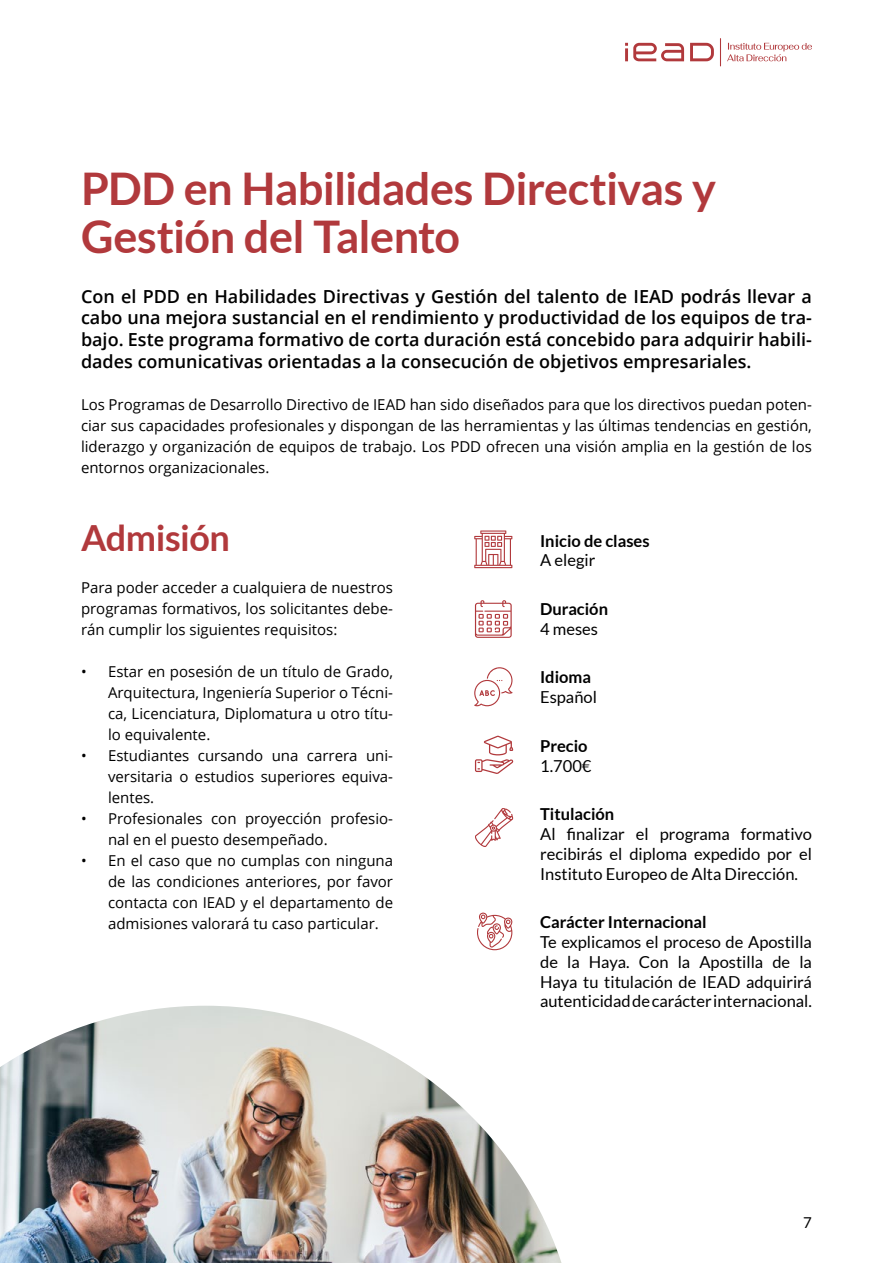
<style>
.page{position:relative;width:893px;height:1263px;background:#fff}
.page>*{position:absolute;margin:0;border:0;box-sizing:border-box;transform-origin:0 0}
.t1{font:700 45px/48px "Lato";letter-spacing:-.015em;color:#b1393c}
.t2{font:700 36px "Lato";letter-spacing:-.015em;color:#b1393c}
.t3{font:600 18px/21.6px "Open Sans";color:#000;text-align:justify}
.t4{font:16.5px/19.8px "Lato";color:#000;text-align:justify}
.t5{font:700 16.5px "Lato";color:#000}
.t6{font:15px/21px "Open Sans";color:#000;text-align:justify}
.t7{font:15px "Lato";color:#000}
</style>
<div class="page">
<img style="left:0;top:1006px;width:561px;height:257px">
<svg style="left:475px;top:600px;width:37px;height:38px"></svg>
<svg style="left:474px;top:530px;width:38px;height:38px"></svg>
<svg style="left:475px;top:736px;width:38px;height:38px"></svg>
<svg style="left:477px;top:912px;width:35px;height:38px"></svg>
<svg style="left:475px;top:808px;width:38px;height:39px"></svg>
<svg style="left:474px;top:667px;width:38px;height:39px"></svg>
<svg style="left:625px;top:38px;width:187px;height:28px"></svg>
<h1 class="t1" style="left:81px;top:164px;width:637px">PDD en Habilidades Directivas y<br>Gestión del Talento</h1>
<p class="t3" style="left:81px;top:285px;width:732px">Con el PDD en Habilidades Directivas y Gestión del talento de IEAD podrás llevar a cabo una mejora sustancial en el rendimiento y productividad de los equipos de tra&shy;bajo. Este programa formativo de corta duración está concebido para adquirir habili&shy;dades comunicativas orientadas a la consecución de objetivos empresariales.</p>
<p class="t6" style="left:81px;top:394px;width:732px">Los Programas de Desarrollo Directivo de IEAD han sido diseñados para que los directivos puedan poten&shy;ciar sus capacidades profesionales y dispongan de las herramientas y las últimas tendencias en gestión, liderazgo y organización de equipos de trabajo. Los PDD ofrecen una visión amplia en la gestión de los entornos organizacionales.</p>
<h2 class="t2" style="left:81px;top:517px;width:151px">Admisión</h2>
<p class="t6" style="left:81px;top:576px;width:314px">Para poder acceder a cualquiera de nuestros programas formativos, los solicitantes debe&shy;rán cumplir los siguientes requisitos:</p>
<p class="t6" style="left:108px;top:660px;width:287px;text-indent:-27px">• Estar en posesión de un título de Grado, Arquitectura, Ingeniería Superior o Técni&shy;ca, Licenciatura, Diplomatura u otro títu&shy;lo equivalente.</p>
<p class="t6" style="left:108px;top:744px;width:287px;text-indent:-27px">• Estudiantes cursando una carrera uni&shy;versitaria o estudios superiores equiva&shy;lentes.</p>
<p class="t6" style="left:108px;top:807px;width:287px;text-indent:-27px">• Profesionales con proyección profesio&shy;nal en el puesto desempeñado.</p>
<p class="t6" style="left:108px;top:849px;width:287px;text-indent:-27px">• En el caso que no cumplas con ninguna de las condiciones anteriores, por favor contacta con IEAD y el departamento de admisiones valorará tu caso particular.</p>
<p class="t5" style="left:540px;top:531px;width:111px">Inicio de clases</p>
<p class="t4" style="left:540px;top:550px;width:57px">A elegir</p>
<p class="t5" style="left:540px;top:599px;width:69px">Duración</p>
<p class="t4" style="left:540px;top:619px;width:59px">4 meses</p>
<p class="t5" style="left:540px;top:668px;width:52px">Idioma</p>
<p class="t4" style="left:540px;top:687px;width:58px">Español</p>
<p class="t5" style="left:540px;top:736px;width:49px">Precio</p>
<p class="t4" style="left:540px;top:755px;width:53px">1.700€</p>
<p class="t5" style="left:540px;top:805px;width:76px">Titulación</p>
<p class="t4" style="left:540px;top:824px;width:273px">Al finalizar el programa formativo recibirás el diploma expedido por el Instituto Europeo de Alta Dirección.</p>
<p class="t5" style="left:540px;top:913px;width:168px">Carácter Internacional</p>
<p class="t4" style="left:540px;top:932px;width:273px">Te explicamos el proceso de Apostilla de la Haya. Con la Apostilla de la Haya tu titulación de IEAD adquirirá autenticidad de carácter internacional.</p>
<p class="t7" style="left:803px;top:1214px;width:10px">7</p>
</div>
